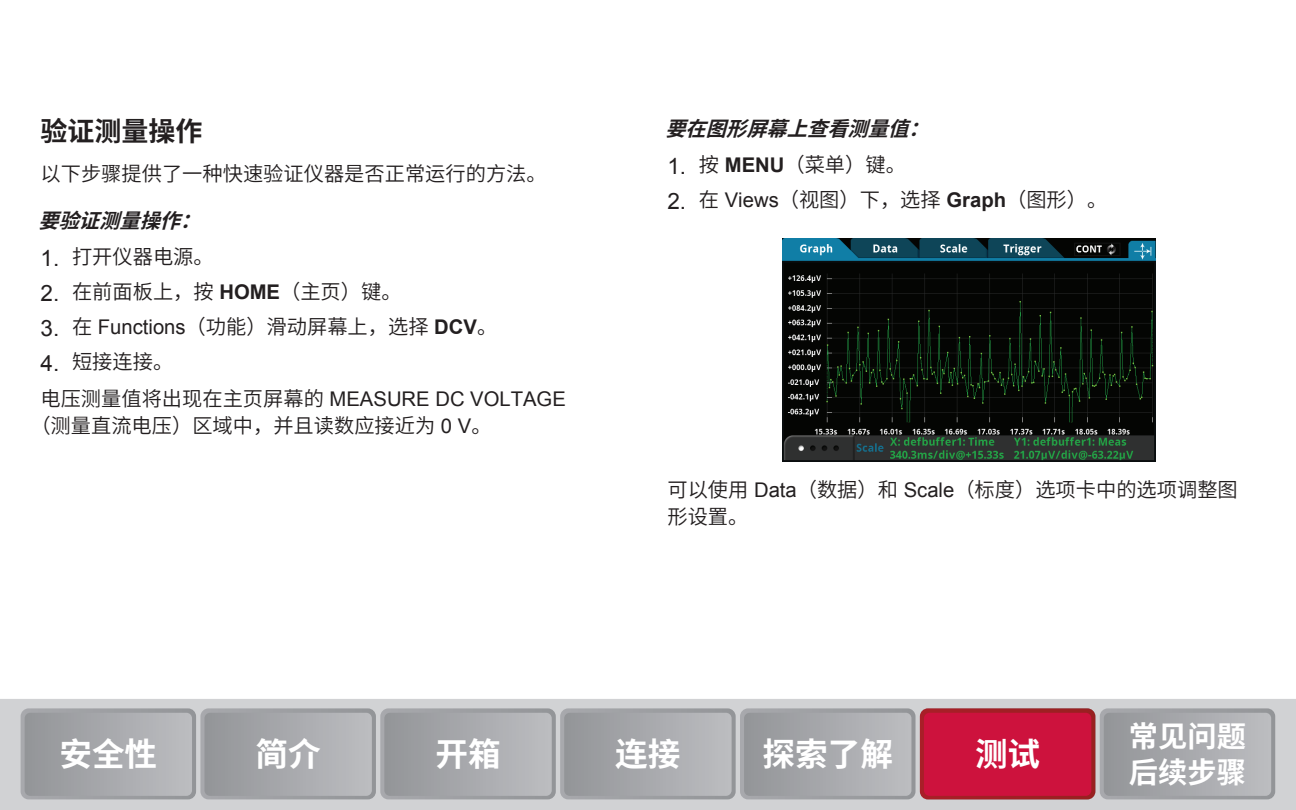
<style>
.page{position:relative;width:1296px;height:810px;background:#fff}
.page>*{position:absolute;margin:0;border:0;box-sizing:border-box;transform-origin:0 0}
.t1{font:700 32.62px "Source Han Sans CN";color:#fff}
.t2{font:700 29.25px/36px "Source Han Sans CN";color:#fff}
.t3{font:700 27px "Source Han Sans CN";color:#231f20}
.t4{font:20.25px/27px "Source Han Sans CN";color:#231f20}
.t5{font:20.25px "Arial";color:#231f20}
.t6{font:italic 700 20.25px "Source Han Sans CN";color:#231f20}
.s1{font-family:"Arial";font-size:22.5px}
.s2{font-family:"Arial";font-weight:700}
.s3{font-family:"Arial"}
.s4{font-family:"Source Han Sans CN"}
</style>
<div class="page">
<img style="left:782px;top:238px;width:373px;height:224px">
<div style="left:0;top:699px;width:1296px;height:111px;background:#d1d2d4"></div>
<svg style="left:21px;top:708px;width:1254px;height:91px;background:#a7a6a9"></svg>
<div style="left:924px;top:713px;width:167px;height:83px;background:#cd123d;border-radius:6px"></div>
<h3 class="t3" style="left:40px;top:116px;width:163px">验证测量操作</h3>
<p class="t4" style="left:40px;top:160px;width:508px">以下步骤提供了一种快速验证仪器是否正常运行的方法。</p>
<p class="t6" style="left:38px;top:209px;width:179px">要验证测量操作：</p>
<p class="t4" style="left:40px;top:244px;width:175px"><span class="s1">1.</span> 打开仪器电源。</p>
<p class="t4" style="left:40px;top:279px;width:363px"><span class="s1">2.</span> 在前面板上，按 <span class="s2">HOME</span>（主页）键。</p>
<p class="t4" style="left:40px;top:314px;width:458px"><span class="s1">3.</span> 在 <span class="s3">Functions</span>（功能）滑动屏幕上，选择 <span class="s2">DCV</span>。</p>
<p class="t4" style="left:40px;top:349px;width:134px"><span class="s1">4.</span> 短接连接。</p>
<p class="t5" style="left:40px;top:385px;width:527px"><span class="s4">电压测量值将出现在主页屏幕的</span> MEASURE DC VOLTAGE</p>
<p class="t4" style="left:30px;top:412px;width:463px">（测量直流电压）区域中，并且读数应接近为 <span class="s3">0 V</span>。</p>
<p class="t6" style="left:665px;top:117px;width:280px">要在图形屏幕上查看测量值：</p>
<p class="t4" style="left:667px;top:152px;width:240px"><span class="s1">1.</span> 按 <span class="s2">MENU</span>（菜单）键。</p>
<p class="t4" style="left:667px;top:187px;width:441px"><span class="s1">2.</span> 在 <span class="s3">Views</span>（视图）下，选择 <span class="s2">Graph</span>（图形）。</p>
<p class="t4" style="left:667px;top:477px;width:572px">可以使用 <span class="s3">Data</span>（数据）和 <span class="s3">Scale</span>（标度）选项卡中的选项调整图形设置。</p>
<h1 class="t1" style="left:59px;top:735px;width:99px">安全性</h1>
<h1 class="t1" style="left:256px;top:735px;width:67px">简介</h1>
<h1 class="t1" style="left:435px;top:735px;width:67px">开箱</h1>
<h1 class="t1" style="left:615px;top:735px;width:67px">连接</h1>
<h1 class="t1" style="left:763px;top:735px;width:132px">探索了解</h1>
<h1 class="t1" style="left:975px;top:735px;width:67px">测试</h1>
<h2 class="t2" style="left:1129px;top:719px;width:118px">常见问题后续步骤</h2>
</div>
